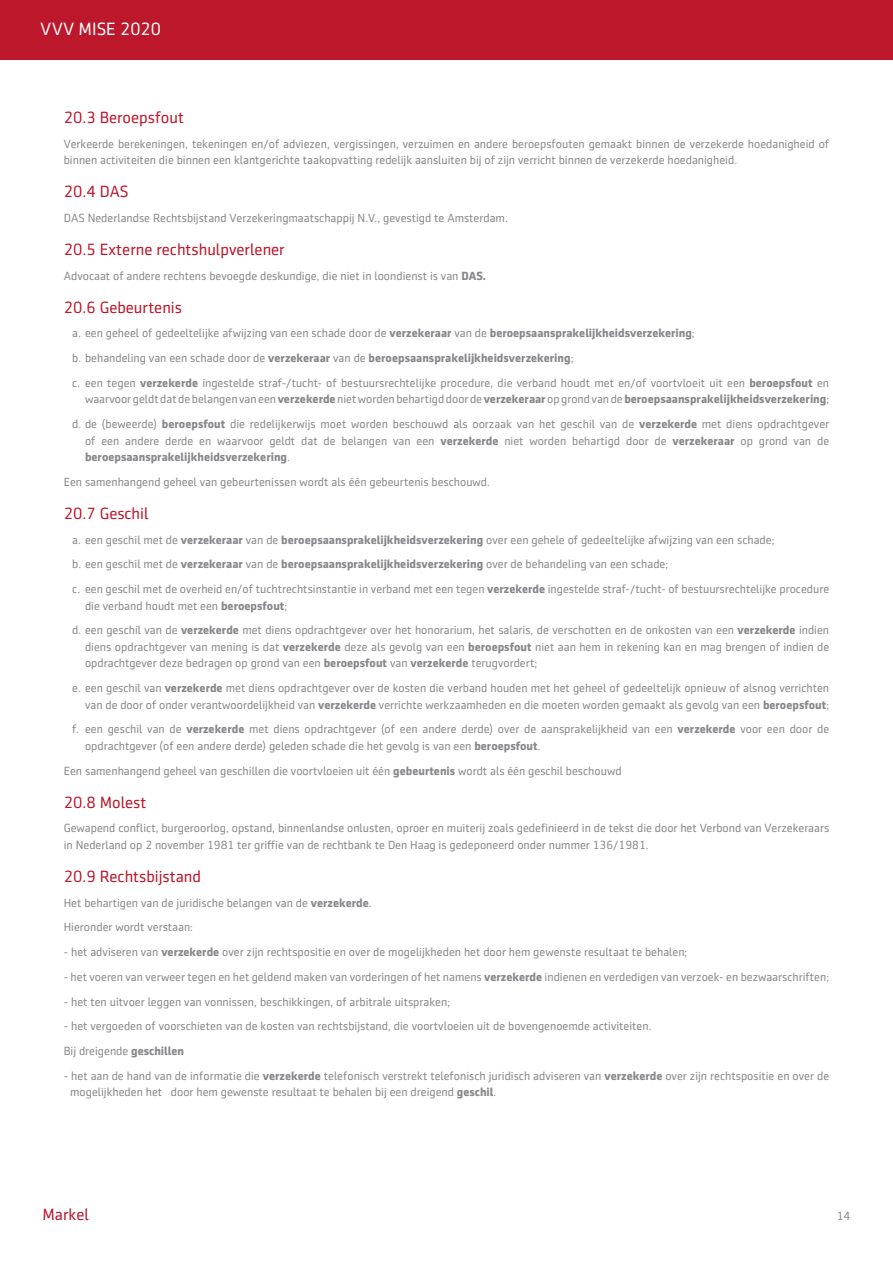
<style>
.page{position:relative;width:893px;height:1263px;background:#fff}
.page>*{position:absolute;margin:0;border:0;box-sizing:border-box;transform-origin:0 0}
.t1{font:18px "Sentico Sans DT";color:#fff}
.t2{font:16.5px "Sentico Sans DT";color:#bd172b}
.t3{font:12px/24.8px "Sentico Sans DT";color:#89878b}
.s1{font-weight:700}
</style>
<div class="page">
<div style="left:0;top:0;width:893px;height:59px;background:#bd172b"></div>
<h1 class="t1" style="left:41px;top:19px;width:122px">VVV MISE 2020</h1>
<h2 class="t2" style="left:64px;top:108px;width:122px">20.3 Beroepsfout</h2>
<p class="t3" style="left:64px;top:135px;width:767px;line-height:16.5px">Verkeerde berekeningen, tekeningen en/of adviezen, vergissingen, verzuimen en andere beroepsfouten gemaakt binnen de verzekerde hoedanigheid of binnen activiteiten die binnen een klantgerichte taakopvatting redelijk aansluiten bij of zijn verricht binnen de verzekerde hoedanigheid.</p>
<h2 class="t2" style="left:64px;top:182px;width:66px">20.4 DAS</h2>
<p class="t3" style="left:64px;top:205px;width:445px">DAS Nederlandse Rechtsbijstand Verzekeringmaatschappij N.V., gevestigd te Amsterdam.</p>
<h2 class="t2" style="left:64px;top:240px;width:222px">20.5 Externe rechtshulpverlener</h2>
<p class="t3" style="left:64px;top:263px;width:424px">Advocaat of andere rechtens bevoegde deskundige, die niet in loondienst is van <span class="s1">DAS.</span></p>
<h2 class="t2" style="left:64px;top:298px;width:120px">20.6 Gebeurtenis</h2>
<p class="t3" style="left:72px;top:321px;width:758px">a. een geheel of gedeeltelijke afwijzing van een schade door de <span class="s1">verzekeraar</span> van de <span class="s1">beroepsaansprakelijkheidsverzekering</span>;<br>b. behandeling van een schade door de <span class="s1">verzekeraar</span> van de <span class="s1">beroepsaansprakelijkheidsverzekering</span>;<br>c. een tegen <span class="s1">verzekerde</span> ingestelde straf-/tucht- of bestuursrechtelijke procedure, die verband houdt met en/of voortvloeit uit een <span class="s1">beroepsfout</span> en</p>
<p class="t3" style="left:72px;top:387px;width:758px;text-align:right">waarvoor geldt dat de belangen van een <span class="s1">verzekerde</span> niet worden behartigd door de <span class="s1">verzekeraar</span> op grond van de <span class="s1">beroepsaansprakelijkheidsverzekering</span>;<br>d. de (beweerde) <span class="s1">beroepsfout</span> die redelijkerwijs moet worden beschouwd als oorzaak van het geschil van de <span class="s1">verzekerde</span> met diens opdrachtgever</p>
<p class="t3" style="left:85px;top:432px;width:746px;line-height:16.5px">of een andere derde en waarvoor geldt dat de belangen van een <span class="s1">verzekerde</span> niet worden behartigd door de <span class="s1">verzekeraar</span> op grond van de <span class="s1">beroepsaansprakelijkheidsverzekering</span>.</p>
<p class="t3" style="left:64px;top:469px;width:428px">Een samenhangend geheel van gebeurtenissen wordt als één gebeurtenis beschouwd.</p>
<h2 class="t2" style="left:64px;top:504px;width:86px">20.7 Geschil</h2>
<p class="t3" style="left:72px;top:527px;width:758px">a. een geschil met de <span class="s1">verzekeraar</span> van de <span class="s1">beroepsaansprakelijkheidsverzekering</span> over een gehele of gedeeltelijke afwijzing van een schade;<br>b. een geschil met de <span class="s1">verzekeraar</span> van de <span class="s1">beroepsaansprakelijkheidsverzekering</span> over de behandeling van een schade;<br>c. een geschil met de overheid en/of tuchtrechtsinstantie in verband met een tegen <span class="s1">verzekerde</span> ingestelde straf-/tucht- of bestuursrechtelijke procedure</p>
<p class="t3" style="left:72px;top:593px;width:758px;text-indent:13px">die verband houdt met een <span class="s1">beroepsfout</span>;<br>d. een geschil van de <span class="s1">verzekerde</span> met diens opdrachtgever over het honorarium, het salaris, de verschotten en de onkosten van een <span class="s1">verzekerde</span> indien</p>
<p class="t3" style="left:85px;top:639px;width:746px;line-height:16.5px">diens opdrachtgever van mening is dat <span class="s1">verzekerde</span> deze als gevolg van een <span class="s1">beroepsfout</span> niet aan hem in rekening kan en mag brengen of indien de opdrachtgever deze bedragen op grond van een <span class="s1">beroepsfout</span> van <span class="s1">verzekerde</span> terugvordert;</p>
<p class="t3" style="left:72px;top:680px;width:758px;line-height:16.5px;text-align:right">e. een geschil van <span class="s1">verzekerde</span> met diens opdrachtgever over de kosten die verband houden met het geheel of gedeeltelijk opnieuw of alsnog verrichten van de door of onder verantwoordelijkheid van <span class="s1">verzekerde</span> verrichte werkzaamheden en die moeten worden gemaakt als gevolg van een <span class="s1">beroepsfout</span>;</p>
<p class="t3" style="left:85px;top:721px;width:746px;line-height:16.5px;text-indent:-13px">f. een geschil van de <span class="s1">verzekerde</span> met diens opdrachtgever (of een andere derde) over de aansprakelijkheid van een <span class="s1">verzekerde</span> voor een door de opdrachtgever (of een andere derde) geleden schade die het gevolg is van een <span class="s1">beroepsfout</span>.</p>
<p class="t3" style="left:64px;top:758px;width:559px">Een samenhangend geheel van geschillen die voortvloeien uit één <span class="s1">gebeurtenis</span> wordt als één geschil beschouwd</p>
<h2 class="t2" style="left:64px;top:793px;width:84px">20.8 Molest</h2>
<p class="t3" style="left:64px;top:820px;width:767px;line-height:16.5px">Gewapend conflict, burgeroorlog, opstand, binnenlandse onlusten, oproer en muiterij zoals gedefinieerd in de tekst die door het Verbond van Verzekeraars in Nederland op 2 november 1981 ter griffie van de rechtbank te Den Haag is gedeponeerd onder nummer 136/1981.</p>
<h2 class="t2" style="left:64px;top:867px;width:139px">20.9 Rechtsbijstand</h2>
<p class="t3" style="left:64px;top:890px;width:309px">Het behartigen van de juridische belangen van de <span class="s1">verzekerde</span>.<br>Hieronder wordt verstaan:</p>
<p class="t3" style="left:64px;top:940px;width:625px">- het adviseren van <span class="s1">verzekerde</span> over zijn rechtspositie en over de mogelijkheden het door hem gewenste resultaat te behalen;</p>
<p class="t3" style="left:64px;top:964px;width:767px">- het voeren van verweer tegen en het geldend maken van vorderingen of het namens <span class="s1">verzekerde</span> indienen en verdedigen van verzoek- en bezwaarschriften;</p>
<p class="t3" style="left:64px;top:989px;width:388px">- het ten uitvoer leggen van vonnissen, beschikkingen, of arbitrale uitspraken;</p>
<p class="t3" style="left:64px;top:1014px;width:589px">- het vergoeden of voorschieten van de kosten van rechtsbijstand, die voortvloeien uit de bovengenoemde activiteiten.<br>Bij dreigende <span class="s1">geschillen</span></p>
<p class="t3" style="left:70px;top:1068px;width:760px;line-height:16.5px;text-indent:-6px">- het aan de hand van de informatie die <span class="s1">verzekerde</span> telefonisch verstrekt telefonisch juridisch adviseren van <span class="s1">verzekerde</span> over zijn rechtspositie en over de mogelijkheden het door hem gewenste resultaat te behalen bij een dreigend <span class="s1">geschil</span>.</p>
<h2 class="t2" style="left:43px;top:1206px;width:48px">Markel</h2>
<p class="t3" style="left:837px;top:1204px;width:15px">14</p>
</div>
